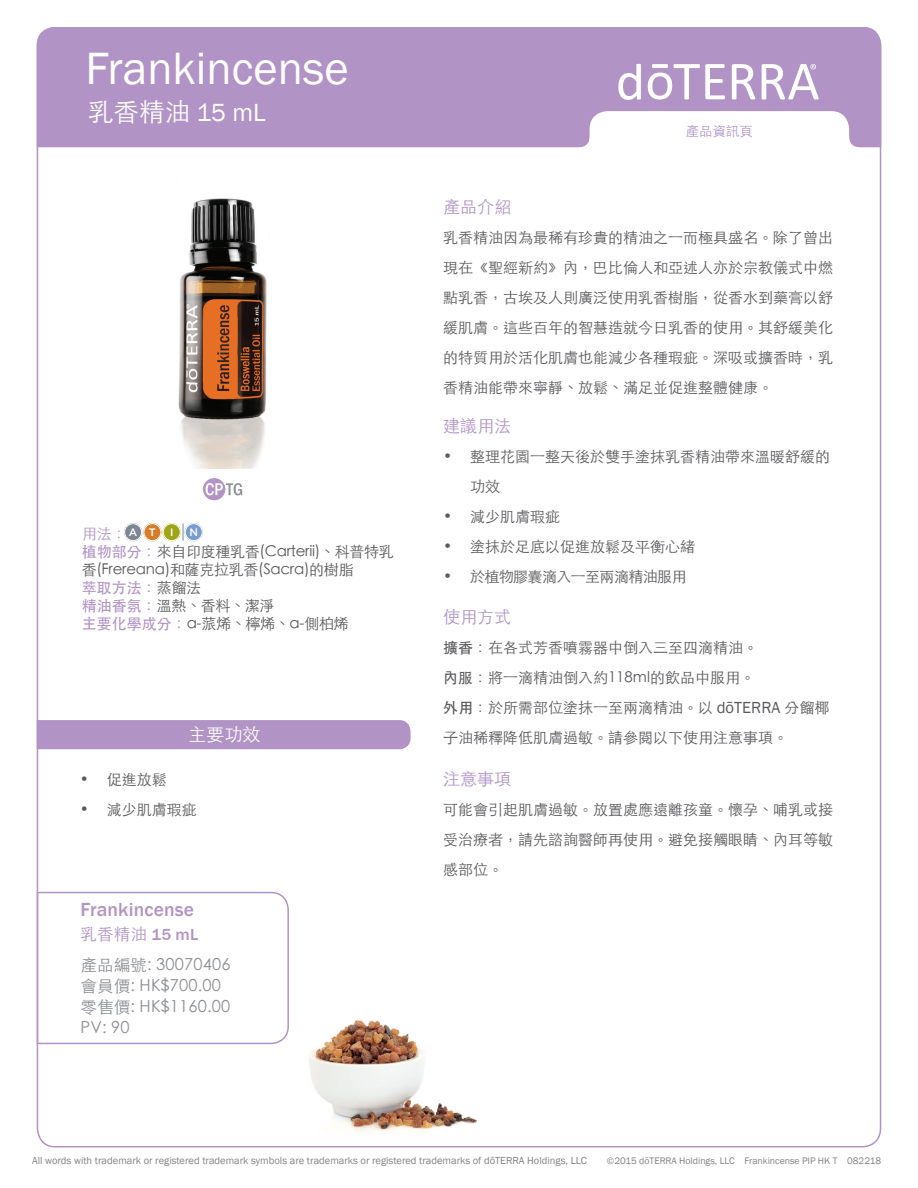
<style>
.page{position:relative;width:918px;height:1188px;background:#fff}
.page>*{position:absolute;margin:0;border:0;box-sizing:border-box;transform-origin:0 0}
.t1{font:46.5px "Franklin Gothic";color:#fff}
.t2{font:300 25.5px "ST Heiti TC";color:#fff}
.Tag_H1{font:500 19.5px "Franklin Gothic";letter-spacing:.01em;color:#b194c5}
.t3{font:300 18px "ST Heiti TC";color:#fff}
.t4{font:300 17.1px "ST Heiti TC";color:#b194c5}
.Tag_details{font:300 16.5px "ST Heiti TC";letter-spacing:.01em;color:#8d8f92}
.Tag_H1-2{font:300 16.5px "ST Heiti TC";color:#b194c5}
.t5{font:300 15px/30px "ST Heiti TC";color:#5a5a5d;text-align:justify}
.t6{font:300 15px "ST Heiti TC";letter-spacing:-.02em;color:#5a5a5d}
.t7{font:300 15px "ST Heiti TC";letter-spacing:-.04em;color:#5a5a5d}
.t8{font:500 15px "ST Heiti TC";color:#b194c5}
.t9{font:300 15px "ST Heiti TC";color:#b194c5}
.t10{font:300 13.5px "ST Heiti TC";color:#b194c5}
.Table_names{font:500 10.8px "Gotham";color:#fff}
.t11{font:10.5px "Franklin Gothic";color:#808285}
.t12{font:9.75px "Franklin Gothic";color:#808285}
.s1{font-family:"Franklin Gothic";font-weight:400}
.s2{font-weight:500;color:#b194c5}
.s3{font-weight:300;color:#5a5a5d}
.s4{font-family:"Franklin Gothic";font-weight:500}
.s5{font-weight:500}
.s6{font-family:"Franklin Gothic";font-weight:400;font-size:16.5px}
</style>
<div class="page">
<img style="left:178px;top:198px;width:89px;height:271px">
<img style="left:309px;top:1020px;width:168px;height:113px">
<div style="left:37px;top:27px;width:844px;height:120px;background:#b194c5"></div>
<svg style="left:732px;top:64px;width:23px;height:35px"></svg>
<svg style="left:648px;top:64px;width:77px;height:36px"></svg>
<svg style="left:618px;top:64px;width:23px;height:36px"></svg>
<svg style="left:762px;top:64px;width:57px;height:35px"></svg>
<svg style="left:36px;top:719px;width:375px;height:31px;background:#b69ac8"></svg>
<svg style="left:580px;top:111px;width:279px;height:37px"></svg>
<svg style="left:36px;top:891px;width:253px;height:154px"></svg>
<svg style="left:203px;top:478px;width:39px;height:22px"></svg>
<svg style="left:183px;top:524px;width:1px;height:17px"></svg>
<div style="left:124px;top:523px;width:18px;height:18px;background:#7c8791;border-radius:50%"></div>
<div style="left:124px;top:524px;width:18px;height:17px;border:1px solid #fff;border-radius:50%"></div>
<svg style="left:143px;top:523px;width:19px;height:18px"></svg>
<div style="left:144px;top:524px;width:17px;height:17px;border:1px solid #fff;border-radius:50%"></div>
<svg style="left:163px;top:523px;width:18px;height:18px"></svg>
<div style="left:163px;top:524px;width:17px;height:17px;border:1px solid #fff;border-radius:50%"></div>
<svg style="left:185px;top:523px;width:18px;height:18px"></svg>
<div style="left:185px;top:524px;width:17px;height:17px;border:1px solid #fff;border-radius:50%"></div>
<p class="t1" style="left:85px;top:40px;width:265px">Frankincense</p>
<p class="t2" style="left:88px;top:89px;width:179px">乳香精油 <span class="s1">15 mL</span></p>
<p class="t9" style="left:82px;top:520px;width:47px">用法：</p>
<p class="t6" style="left:82px;top:538px;width:314px"><span class="s2">植物部分：</span>來自印度種乳香(Carterii)、科普特乳</p>
<p class="t6" style="left:82px;top:556px;width:273px">香(Frereana)和薩克拉乳香(Sacra)的樹脂</p>
<p class="t8" style="left:82px;top:579px;width:121px">萃取方法：<span class="s3">蒸餾法</span></p>
<p class="t5" style="left:82px;top:588px;width:194px"><span class="s2">精油香氛：</span>溫熱、香料、潔淨</p>
<p class="t5" style="left:82px;top:606px;width:268px"><span class="s2">主要化學成分：</span>α-蒎烯、檸烯、α-側柏烯</p>
<p class="Table_names" style="left:129px;top:525px;width:10px">A</p>
<p class="Table_names" style="left:149px;top:525px;width:8px">T</p>
<p class="Table_names" style="left:170px;top:525px;width:5px">I</p>
<p class="Table_names" style="left:190px;top:525px;width:10px">N</p>
<p class="t3" style="left:188px;top:719px;width:73px">主要功效</p>
<p class="t5" style="left:80px;top:763px;width:88px">• 促進放鬆</p>
<p class="t5" style="left:80px;top:793px;width:118px">• 減少肌膚瑕疵</p>
<p class="Tag_H1" style="left:81px;top:897px;width:115px">Frankincense</p>
<p class="Tag_H1-2" style="left:81px;top:919px;width:119px">乳香精油 <span class="s4">15 mL</span></p>
<p class="Tag_details" style="left:81px;top:951px;width:151px">產品編號: 30070406</p>
<p class="Tag_details" style="left:81px;top:972px;width:142px">會員價: HK$700.00</p>
<p class="Tag_details" style="left:81px;top:993px;width:151px">零售價: HK$1160.00</p>
<p class="Tag_details" style="left:81px;top:1014px;width:51px">PV: 90</p>
<p class="t10" style="left:686px;top:120px;width:69px">產品資訊頁</p>
<p class="t4" style="left:443px;top:192px;width:70px">產品介紹</p>
<p class="t5" style="left:443px;top:221px;width:391px">乳香精油因為最稀有珍貴的精油之一而極具盛名。除了曾出現在《聖經新約》內，巴比倫人和亞述人亦於宗教儀式中燃點乳香，古埃及人則廣泛使用乳香樹脂，從香水到藥膏以舒緩肌膚。這些百年的智慧造就今日乳香的使用。其舒緩美化的特質用於活化肌膚也能減少各種瑕疵。深吸或擴香時，乳香精油能帶來寧靜、放鬆、滿足並促進整體健康。</p>
<p class="t4" style="left:443px;top:411px;width:70px">建議用法</p>
<p class="t5" style="left:470px;top:440px;width:361px;text-indent:-27px">• 整理花園一整天後於雙手塗抹乳香精油帶來溫暖舒緩的功效</p>
<p class="t5" style="left:443px;top:500px;width:118px">• 減少肌膚瑕疵</p>
<p class="t5" style="left:443px;top:530px;width:253px">• 塗抹於足底以促進放鬆及平衡心緒</p>
<p class="t7" style="left:443px;top:563px;width:245px">• 於植物膠囊滴入一至兩滴精油服用</p>
<p class="t4" style="left:443px;top:602px;width:70px">使用方式</p>
<p class="t5" style="left:443px;top:631px;width:316px"><span class="s5">擴香</span>：在各式芳香噴霧器中倒入三至四滴精油。</p>
<p class="t5" style="left:443px;top:661px;width:313px"><span class="s5">內服</span>：將一滴精油倒入約118ml的飲品中服用。</p>
<p class="t5" style="left:443px;top:691px;width:388px"><span class="s5">外用</span>：於所需部位塗抹一至兩滴精油。以 <span class="s6">dōTERRA</span> 分餾椰子油稀釋降低肌膚過敏。請參閱以下使用注意事項。</p>
<p class="t4" style="left:443px;top:764px;width:70px">注意事項</p>
<p class="t5" style="left:443px;top:793px;width:391px">可能會引起肌膚過敏。放置處應遠離孩童。懷孕、哺乳或接受治療者，請先諮詢醫師再使用。避免接觸眼睛、內耳等敏感部位。</p>
<p class="t11" style="left:32px;top:1154px;width:556px">All words with trademark or registered trademark symbols are trademarks or registered trademarks of dōTERRA Holdings, LLC</p>
<p class="t12" style="left:607px;top:1155px;width:276px">©2015 dōTERRA Holdings, LLC Frankincense PIP HK T 082218</p>
</div>
